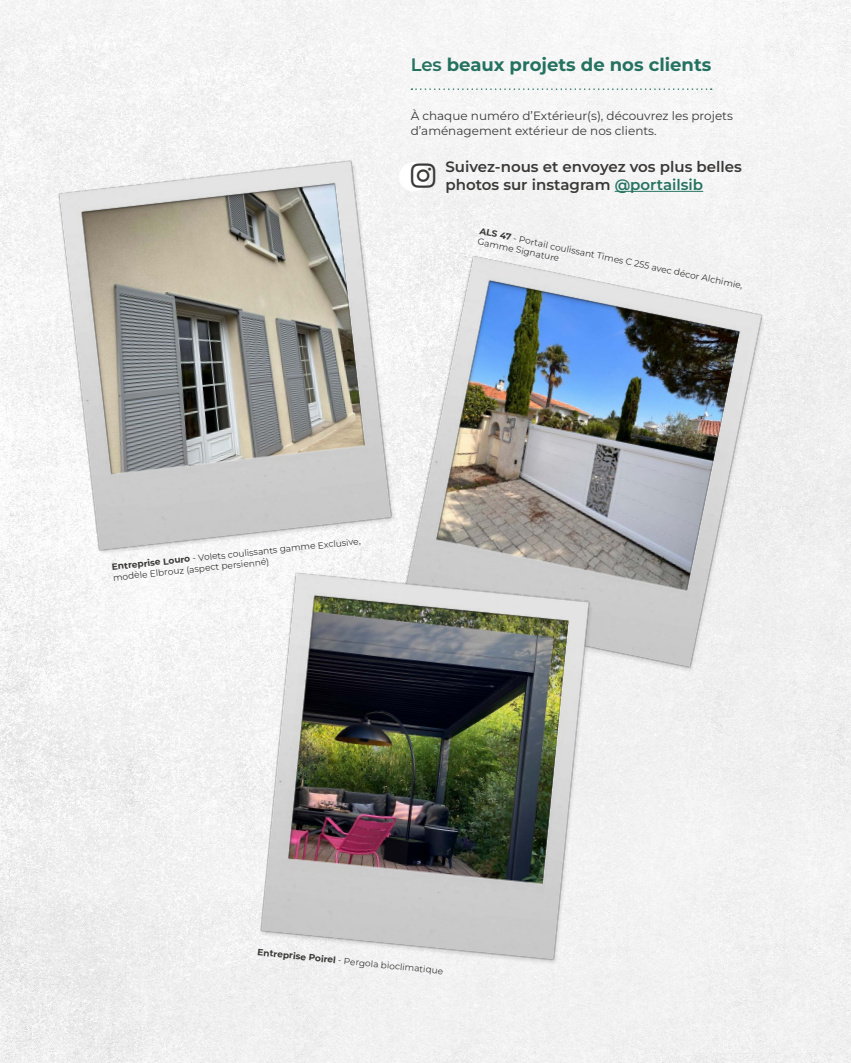
<style>
.page{position:relative;width:851px;height:1063px;background:#fff}
.page>*{position:absolute;margin:0;border:0;box-sizing:border-box;transform-origin:0 0}
.t1{font:700 18px "Montserrat";color:#247260}
.t2{font:600 15px "Montserrat";color:#3a3938}
.t3{font:12px/14.4px "Montserrat";color:#3a3938}
.t4{font:9px/10.6px "Montserrat";color:#3a3938}
.s1{font-weight:600}
.s2{color:#247260}
.s3{font-weight:700}
</style>
<div class="page">
<img style="left:0;top:0;width:850px;height:1063px">
<img style="left:58px;top:159px;width:341px;height:399px">
<img style="left:398px;top:255px;width:369px;height:421px">
<img style="left:259px;top:572px;width:336px;height:395px">
<svg style="left:411px;top:88px;width:300px;height:2px"></svg>
<hr style="left:614px;top:191px;width:89px;height:1px;background:#247260">
<div style="left:399px;top:162px;width:29px;height:29px;background:#fff;border-radius:50%"></div>
<svg style="left:422px;top:164px;width:13px;height:24px"></svg>
<h1 class="t1" style="left:410px;top:53px;width:302px"><span class="s1">Les</span> beaux projets de nos clients</h1>
<h3 class="t3" style="left:410px;top:109px;width:324px">À chaque numéro d’Extérieur(s), découvrez les projets d’aménagement extérieur de nos clients.</h3>
<h2 class="t2" style="left:445px;top:157px;width:298px">Suivez-nous et envoyez vos plus belles</h2>
<h2 class="t2" style="left:411px;top:175px;width:293px">■▲▼ photos sur instagram <span class="s2">@portailsib</span></h2>
<p class="t4" style="left:111px;top:561px;width:251px;rotate:-6deg"><span class="s3">Entreprise Louro</span> - Volets coulissants gamme Exclusive, modèle Elbrouz (aspect persienné)</p>
<p class="t4" style="left:481px;top:224px;width:270px;line-height:11.2px;rotate:12deg"><span class="s3">ALS 47</span> - Portail coulissant Times C 255 avec décor Alchimie,<br>Gamme Signature</p>
<p class="t4" style="left:258px;top:946px;width:188px;rotate:6deg"><span class="s3">Entreprise Poirel</span> - Pergola bioclimatique</p>
</div>
